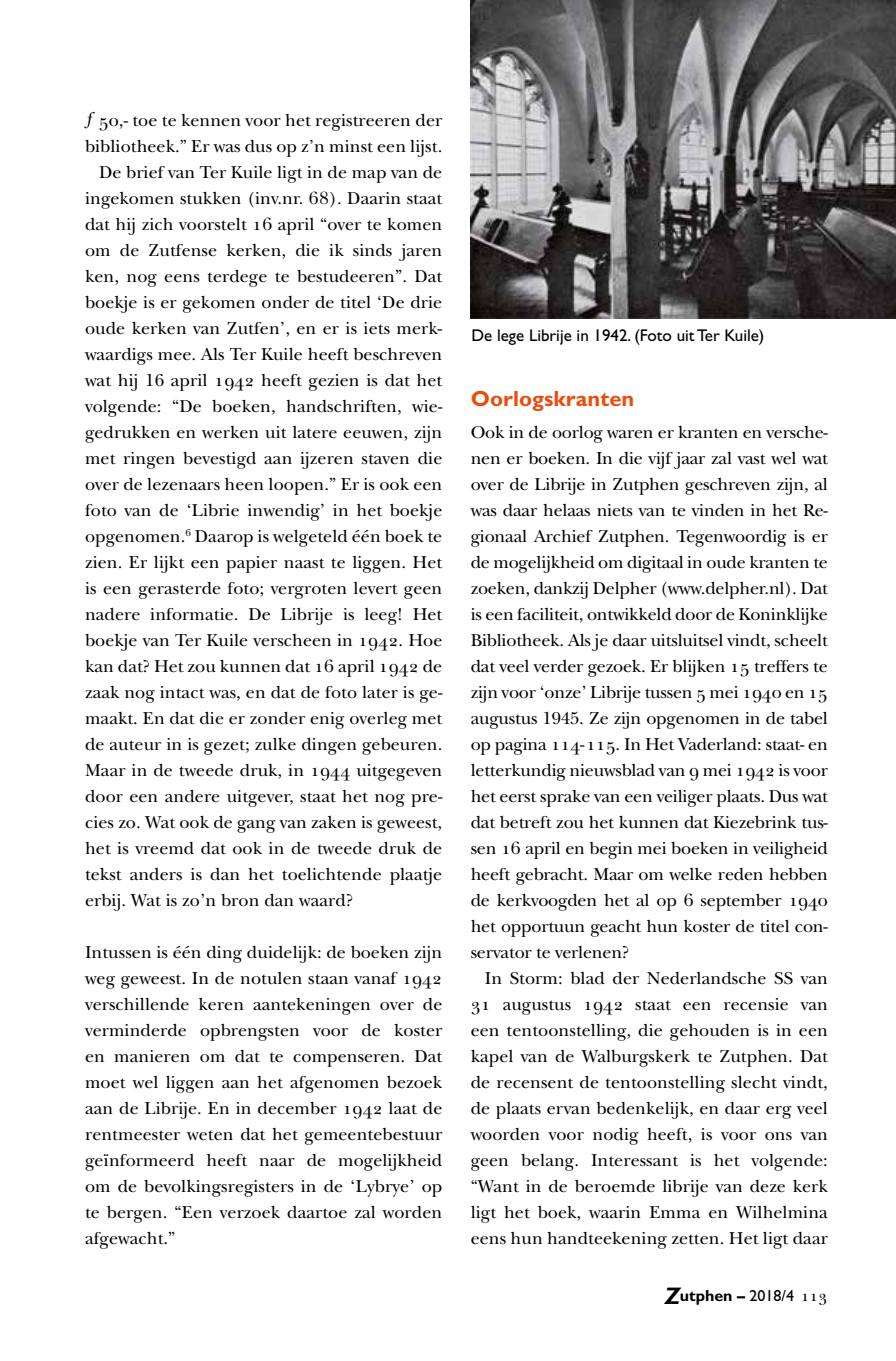
<style>
.page{position:relative;width:896px;height:1361px;background:#fff}
.page>*{position:absolute;margin:0;border:0;box-sizing:border-box;transform-origin:0 0}
.t1{font:700 22px "Gill Sans Std";letter-spacing:.005em;color:#e94e0f}
.t2{font:18px/26px "New Baskerville Std";letter-spacing:.005em;color:#000;text-align:justify}
.t3{font:17px "Gill Sans Std";color:#000}
.t4{font:700 16px "Gill Sans Std";color:#000}
.s1{font-family:"New Baskerville SC"}
.s2{font-style:italic;font-size:24px}
.s3{font-weight:400}
.s4{font-family:"New Baskerville SC";font-weight:400}
</style>
<div class="page">
<img style="left:471px;top:0;width:425px;height:318px">
<p class="t2" style="left:85px;top:107px;width:359px">ƒ <span class="s1">50</span>,- toe te kennen voor het registreeren der</p>
<p class="t2" style="left:85px;top:133px;width:359px">bibliotheek.” Er was dus op z’n minst een lijst.</p>
<p class="t2" style="left:99px;top:159px;width:344px">De brief van Ter Kuile ligt in de map van de</p>
<p class="t2" style="left:85px;top:185px;width:359px">ingekomen stukken (inv.nr. <span class="s1">68</span>). Daarin staat</p>
<p class="t2" style="left:85px;top:211px;width:359px">dat hij zich voorstelt <span class="s1">16</span> april “over te komen</p>
<p class="t2" style="left:85px;top:237px;width:359px">om de Zutfense kerken, die ik sinds jaren</p>
<p class="t2" style="left:85px;top:263px;width:359px">ken, nog eens terdege te bestudeeren”. Dat</p>
<p class="t2" style="left:85px;top:289px;width:359px">boekje is er gekomen onder de titel ‘De drie</p>
<p class="t2" style="left:85px;top:315px;width:359px">oude kerken van Zutfen’, en er is iets merk-</p>
<p class="t2" style="left:85px;top:341px;width:359px">waardigs mee. Als Ter Kuile heeft beschreven</p>
<p class="t2" style="left:85px;top:367px;width:359px">wat hij 16 april <span class="s1">1942</span> heeft gezien is dat het</p>
<p class="t2" style="left:85px;top:393px;width:359px">volgende: “De boeken, handschriften, wie-</p>
<p class="t2" style="left:85px;top:419px;width:359px">gedrukken en werken uit latere eeuwen, zijn</p>
<p class="t2" style="left:85px;top:445px;width:359px">met ringen bevestigd aan ijzeren staven die</p>
<p class="t2" style="left:85px;top:471px;width:359px">over de lezenaars heen loopen.” Er is ook een</p>
<p class="t2" style="left:85px;top:497px;width:359px">foto van de ‘Librie inwendig’ in het boekje</p>
<p class="t2" style="left:85px;top:523px;width:359px">opgenomen.<sup>6</sup> Daarop is welgeteld één boek te</p>
<p class="t2" style="left:85px;top:549px;width:359px">zien. Er lijkt een papier naast te liggen. Het</p>
<p class="t2" style="left:85px;top:575px;width:359px">is een gerasterde foto; vergroten levert geen</p>
<p class="t2" style="left:85px;top:601px;width:359px">nadere informatie. De Librije is leeg! Het</p>
<p class="t2" style="left:85px;top:627px;width:359px">boekje van Ter Kuile verscheen in <span class="s1">1942</span>. Hoe</p>
<p class="t2" style="left:85px;top:653px;width:359px">kan dat? Het zou kunnen dat <span class="s1">16</span> april <span class="s1">1942</span> de</p>
<p class="t2" style="left:85px;top:679px;width:359px">zaak nog intact was, en dat de foto later is ge-</p>
<p class="t2" style="left:85px;top:705px;width:359px">maakt. En dat die er zonder enig overleg met</p>
<p class="t2" style="left:85px;top:731px;width:359px">de auteur in is gezet; zulke dingen gebeuren.</p>
<p class="t2" style="left:85px;top:757px;width:359px">Maar in de tweede druk, in <span class="s1">1944</span> uitgegeven</p>
<p class="t2" style="left:85px;top:783px;width:359px">door een andere uitgever, staat het nog pre-</p>
<p class="t2" style="left:85px;top:809px;width:359px">cies zo. Wat ook de gang van zaken is geweest,</p>
<p class="t2" style="left:85px;top:835px;width:359px">het is vreemd dat ook in de tweede druk de</p>
<p class="t2" style="left:85px;top:861px;width:359px">tekst anders is dan het toelichtende plaatje</p>
<p class="t2" style="left:85px;top:887px;width:270px">erbij. Wat is zo’n bron dan waard?</p>
<p class="t2" style="left:85px;top:939px;width:359px">Intussen is één ding duidelijk: de boeken zijn weg geweest. In de notulen staan vanaf <span class="s1">1942 </span>verschillende keren aantekeningen over de verminderde opbrengsten voor de koster en manieren om dat te compenseren. Dat moet wel liggen aan het afgenomen bezoek aan de Librije. En in december <span class="s1">1942</span> laat de rentmeester weten dat het gemeentebestuur geïnformeerd heeft naar de mogelijkheid om de bevolkingsregisters in de ‘Lybrye’ op te bergen. “Een verzoek daartoe zal worden afgewacht.”</p>
<p class="t3" style="left:471px;top:325px;width:294px">De lege Librije in 1942. (Foto uit Ter Kuile)</p>
<p class="t1" style="left:471px;top:385px;width:165px">Oorlogskranten</p>
<p class="t2" style="left:471px;top:419px;width:359px">Ook in de oorlog waren er kranten en versche&shy;nen er boeken. In die vijf jaar zal vast wel wat over de Librije in Zutphen geschreven zijn, al was daar helaas niets van te vinden in het Re&shy;gionaal Archief Zutphen. Tegenwoordig is er de mogelijkheid om digitaal in oude kranten te zoeken, dankzij Delpher (www.delpher.nl). Dat is een faciliteit, ontwikkeld door de Koninklijke Bibliotheek. Als je daar uitsluitsel vindt, scheelt dat veel verder gezoek. Er blijken <span class="s1">15</span> treffers te zijn voor ‘onze’ Librije tussen <span class="s1">5</span> mei <span class="s1">1940</span> en <span class="s1">15 </span>augustus 1945. Ze zijn opgenomen in de tabel op pagina <span class="s1">114-115.</span> In Het Vaderland: staat- en letterkundig nieuwsblad van <span class="s1">9</span> mei <span class="s1">1942</span> is voor het eerst sprake van een veiliger plaats. Dus wat dat betreft zou het kunnen dat Kiezebrink tus&shy;sen <span class="s1">16</span> april en begin mei boeken in veiligheid heeft gebracht. Maar om welke reden hebben de kerkvoogden het al op <span class="s1">6</span> september <span class="s1">1940 </span>het opportuun geacht hun koster de titel con&shy;servator te verlenen?</p>
<p class="t2" style="left:471px;top:965px;width:359px;text-indent:14px">In Storm: blad der Nederlandsche SS van <span class="s1">31</span> augustus <span class="s1">1942</span> staat een recensie van een tentoonstelling, die gehouden is in een kapel van de Walburgskerk te Zutphen. Dat de recensent de tentoonstelling slecht vindt, de plaats ervan bedenkelijk, en daar erg veel woorden voor nodig heeft, is voor ons van geen belang. Interessant is het volgende: “Want in de beroemde librije van deze kerk ligt het boek, waarin Emma en Wilhelmina eens hun handteekening zetten. Het ligt daar</p>
<p class="t4" style="left:665px;top:1285px;width:164px"><span class="s2">Z</span>utphen – <span class="s3">2018/4</span> <span class="s4">113</span></p>
</div>
